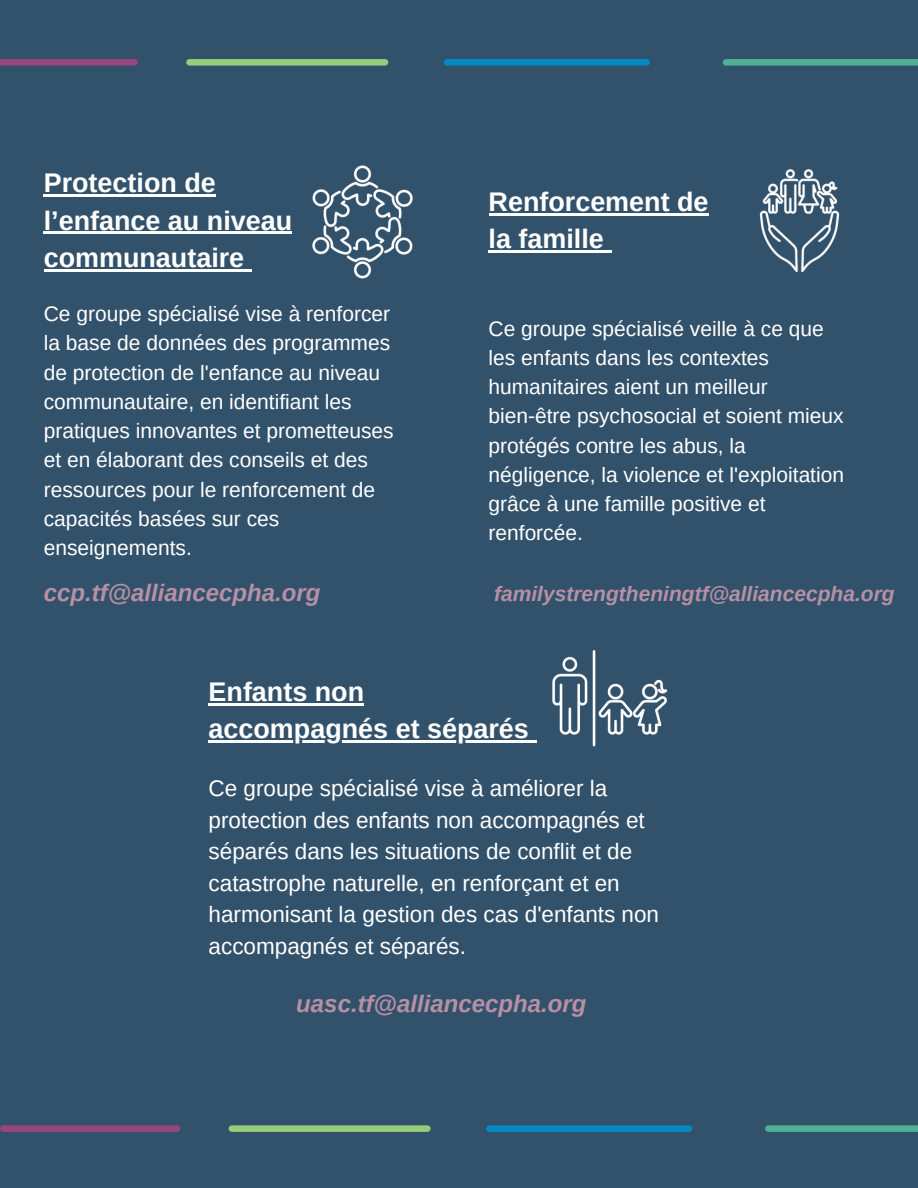
<style>
.page{position:relative;width:918px;height:1188px;background:#32516b}
.page>*{position:absolute;margin:0;border:0;box-sizing:border-box;transform-origin:0 0}
.t1{font:700 27px/37.2px "Arimo";color:#fff}
.t2{font:italic 700 24px "Arimo";color:#b790a5}
.t3{font:22.5px/31.5px "Arimo";color:#fff}
.t4{font:21px/29.2px "Arimo";color:#fff}
.t5{font:italic 700 21px "Arimo";color:#b790a5}
</style>
<div class="page">
<div style="left:3px;top:1125px;width:174px;height:7px;background:#97467d"></div>
<div style="left:232px;top:1125px;width:195px;height:7px;background:#95cc7a"></div>
<div style="left:489px;top:1125px;width:200px;height:7px;background:#0489c5"></div>
<div style="left:768px;top:1125px;width:150px;height:7px;background:#4eb094"></div>
<div style="left:0;top:59px;width:135px;height:7px;background:#97467d"></div>
<div style="left:189px;top:59px;width:196px;height:7px;background:#95cc7a"></div>
<div style="left:447px;top:59px;width:200px;height:7px;background:#0489c5"></div>
<div style="left:726px;top:59px;width:192px;height:7px;background:#4eb094"></div>
<img style="left:533px;top:650px;width:135px;height:97px">
<img style="left:289px;top:165px;width:124px;height:114px">
<img style="left:759px;top:169px;width:81px;height:104px">
<hr style="left:489px;top:213px;width:220px;height:3px;background:#fff">
<hr style="left:489px;top:250px;width:115px;height:3px;background:#fff">
<svg style="left:604px;top:250px;width:7px;height:3px"></svg>
<hr style="left:44px;top:195px;width:172px;height:2px;background:#fff">
<hr style="left:44px;top:232px;width:248px;height:2px;background:#fff">
<hr style="left:44px;top:269px;width:200px;height:2px;background:#fff">
<svg style="left:244px;top:269px;width:8px;height:2px"></svg>
<hr style="left:209px;top:704px;width:155px;height:2px;background:#fff">
<hr style="left:209px;top:741px;width:320px;height:2px;background:#fff">
<svg style="left:529px;top:741px;width:7px;height:2px"></svg>
<p class="t1" style="left:44px;top:165px;width:250px">Protection de l’enfance au niveau communautaire</p>
<p class="t4" style="left:44px;top:299px;width:352px">Ce groupe spécialisé vise à renforcer la base de données des programmes de protection de l'enfance au niveau communautaire, en identifiant les pratiques innovantes et prometteuses et en élaborant des conseils et des ressources pour le renforcement de capacités basées sur ces enseignements.</p>
<p class="t1" style="left:489px;top:183px;width:221px">Renforcement de la famille</p>
<p class="t4" style="left:489px;top:314px;width:357px">Ce groupe spécialisé veille à ce que les enfants dans les contextes humanitaires aient un meilleur bien-être psychosocial et soient mieux protégés contre les abus, la négligence, la violence et l'exploitation grâce à une famille positive et renforcée.</p>
<p class="t2" style="left:44px;top:580px;width:278px">ccp.tf@alliancecpha.org</p>
<h1 class="t5" style="left:494px;top:582px;width:402px">familystrengtheningtf@alliancecpha.org</h1>
<p class="t1" style="left:209px;top:673px;width:157px">Enfants non</p>
<h1 class="t1" style="left:209px;top:710px;width:322px">accompagnés et séparés</h1>
<p class="t3" style="left:209px;top:773px;width:452px">Ce groupe spécialisé vise à améliorer la protection des enfants non accompagnés et séparés dans les situations de conflit et de catastrophe naturelle, en renforçant et en harmonisant la gestion des cas d'enfants non accompagnés et séparés.</p>
<p class="t2" style="left:296px;top:990px;width:292px">uasc.tf@alliancecpha.org</p>
</div>
